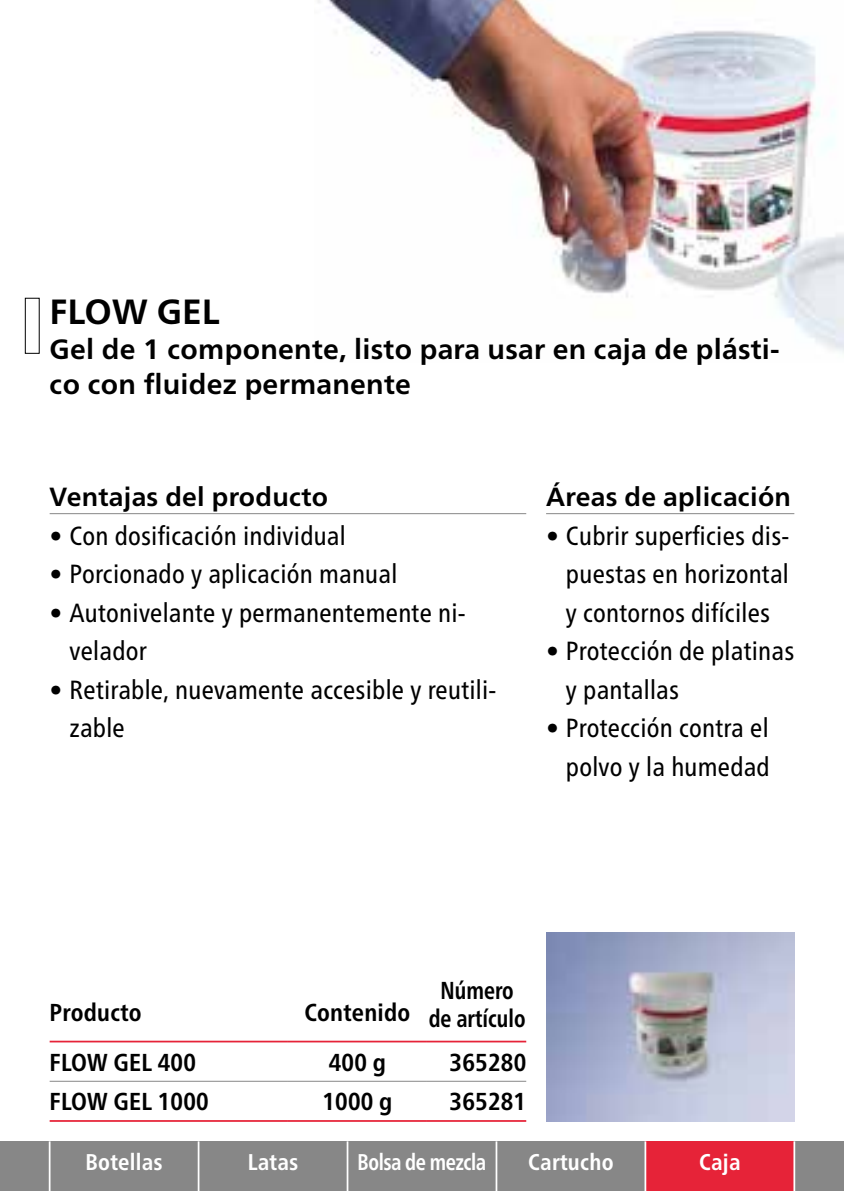
<style>
.page{position:relative;width:844px;height:1191px;background:#fff}
.page>*{position:absolute;margin:0;border:0;box-sizing:border-box;transform-origin:0 0}
.t1{font:700 35px "Frutiger Neue LTW1 G";color:#000}
.t2{font:700 28px/35px "Frutiger Neue LTW1 G";letter-spacing:.01em;color:#000}
.t3{font:condensed 26.25px/38.5px "Frutiger Neue LTW1 G";letter-spacing:.01em;color:#000}
.t4{font:700 26.25px "Frutiger Neue LTW1 G";letter-spacing:.01em;color:#000}
.t5{font:700 condensed 24.5px "Frutiger Neue LTW1 G";letter-spacing:.01em;color:#000}
.t6{font:700 condensed 24.5px/28px "Frutiger Neue LTW1 G";letter-spacing:.01em;color:#000;text-align:center;scale:.9 1}
.t7{font:700 condensed 22.75px "Frutiger Neue LTW1 G";letter-spacing:.01em;color:#fff}
.t8{font:700 condensed 22.75px "Frutiger Neue LTW1 G";letter-spacing:-.02em;color:#fff;scale:.9 1}
</style>
<div class="page">
<img style="left:546px;top:933px;width:248px;height:188px">
<img style="left:318px;top:0;width:525px;height:353px">
<div style="left:0;top:1141px;width:843px;height:50px;background:#878787"></div>
<div style="left:645px;top:1141px;width:149px;height:50px;background:#e62338"></div>
<hr style="left:49px;top:1141px;width:1px;height:50px;background:#fff">
<hr style="left:198px;top:1141px;width:1px;height:50px;background:#fff">
<hr style="left:346px;top:1141px;width:2px;height:50px;background:#fff">
<hr style="left:495px;top:1141px;width:2px;height:50px;background:#fff">
<hr style="left:644px;top:1141px;width:2px;height:50px;background:#fff">
<hr style="left:793px;top:1141px;width:2px;height:50px;background:#fff">
<div style="left:25px;top:298px;width:15px;height:56px;border:1px solid #000"></div>
<hr style="left:50px;top:513px;width:476px;height:1px;background:#878787">
<hr style="left:546px;top:513px;width:248px;height:1px;background:#878787">
<hr style="left:50px;top:1040px;width:238px;height:2px;background:#e62338">
<hr style="left:288px;top:1040px;width:139px;height:2px;background:#e62338">
<hr style="left:427px;top:1040px;width:99px;height:2px;background:#e62338">
<hr style="left:50px;top:1080px;width:238px;height:1px;background:#878787">
<hr style="left:288px;top:1080px;width:139px;height:1px;background:#878787">
<hr style="left:427px;top:1080px;width:99px;height:1px;background:#878787">
<hr style="left:50px;top:1120px;width:238px;height:1px;background:#e62338">
<hr style="left:288px;top:1120px;width:139px;height:1px;background:#e62338">
<hr style="left:427px;top:1120px;width:99px;height:1px;background:#e62338">
<h1 class="t1" style="left:50px;top:287px;width:172px">FLOW GEL</h1>
<p class="t2" style="left:50px;top:330px;width:731px">Gel de 1 componente, listo para usar en caja de plásti&shy;co con fluidez permanente</p>
<p class="t4" style="left:50px;top:478px;width:280px">Ventajas del producto</p>
<p class="t3" style="left:50px;top:514px;width:297px">• Con dosificación individual</p>
<p class="t3" style="left:50px;top:553px;width:349px">• Porcionado y aplicación manual</p>
<p class="t3" style="left:69px;top:591px;width:397px;text-indent:-20px">• Autonivelante y permanentemente ni&shy;velador</p>
<p class="t3" style="left:69px;top:668px;width:428px;text-indent:-20px">• Retirable, nuevamente accesible y reutili&shy;zable</p>
<p class="t4" style="left:546px;top:478px;width:246px">Áreas de aplicación</p>
<p class="t3" style="left:566px;top:514px;width:225px;text-align:justify;text-indent:-20px">• Cubrir superficies dis&shy;puestas en horizontal y contornos difíciles</p>
<p class="t3" style="left:566px;top:630px;width:230px;text-indent:-20px">• Protección de platinas y pantallas</p>
<p class="t3" style="left:546px;top:707px;width:225px;text-align:right">• Protección contra el polvo y la humedad</p>
<p class="t6" style="left:428px;top:974px;width:109px">Número de artículo</p>
<p class="t5" style="left:50px;top:993px;width:93px">Producto</p>
<p class="t5" style="left:304px;top:993px;width:107px">Contenido</p>
<p class="t5" style="left:50px;top:1044px;width:148px">FLOW GEL 400</p>
<p class="t5" style="left:329px;top:1044px;width:59px">400 g</p>
<p class="t5" style="left:449px;top:1044px;width:78px">365280</p>
<p class="t5" style="left:50px;top:1083px;width:161px">FLOW GEL 1000</p>
<p class="t5" style="left:322px;top:1083px;width:72px">1000 g</p>
<p class="t5" style="left:449px;top:1083px;width:78px">365281</p>
<p class="t7" style="left:86px;top:1144px;width:79px">Botellas</p>
<p class="t7" style="left:248px;top:1144px;width:52px">Latas</p>
<p class="t8" style="left:357px;top:1144px;width:144px">Bolsa de mezcla</p>
<p class="t7" style="left:528px;top:1144px;width:87px">Cartucho</p>
<p class="t7" style="left:699px;top:1144px;width:43px">Caja</p>
</div>
